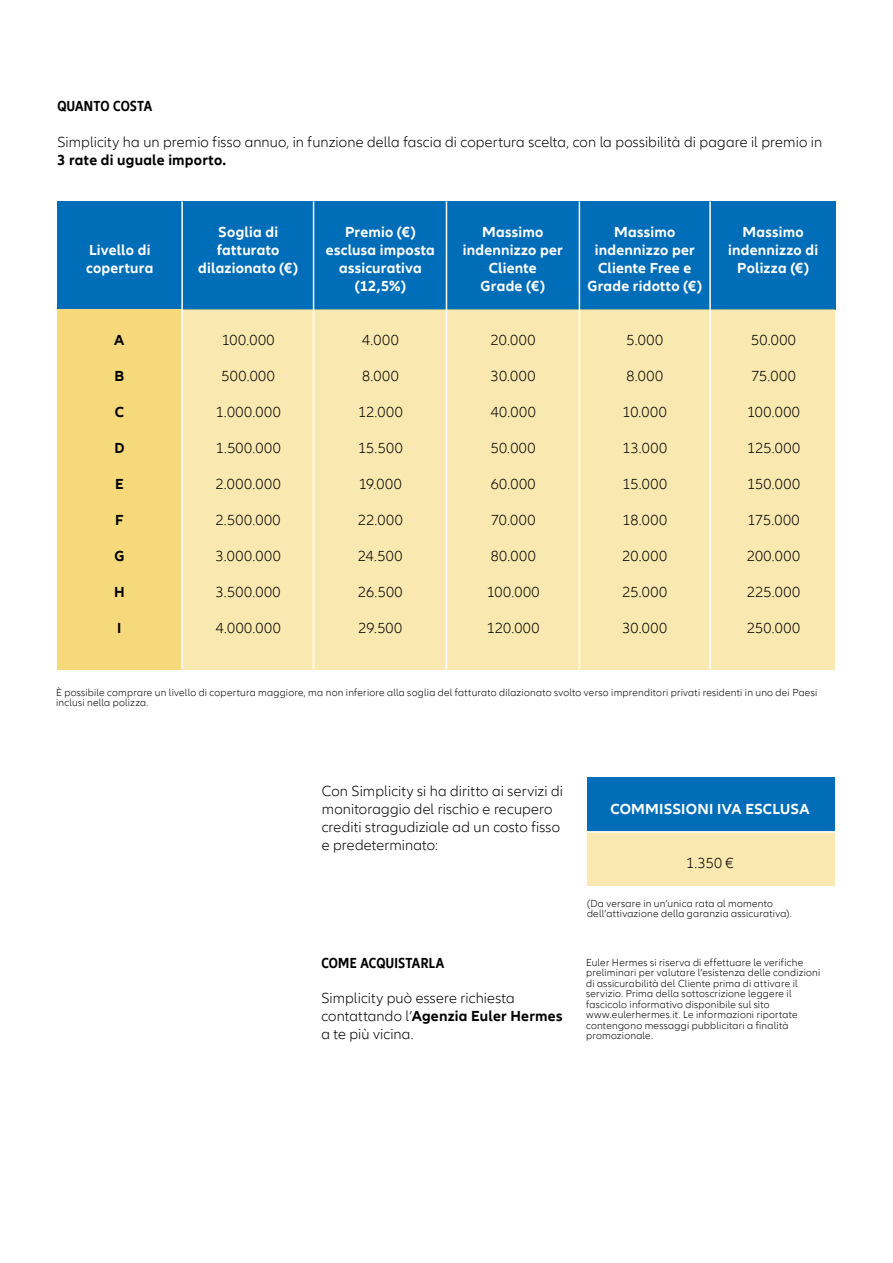
<style>
.page{position:relative;width:893px;height:1263px;background:#fff}
.page>*{position:absolute;margin:0;border:0;box-sizing:border-box;transform-origin:0 0}
.t1{font:300 15px/18px "Allianz Neo";letter-spacing:.01em;color:#000}
.t2{font:700 15px/18px "Allianz Neo";letter-spacing:.015em;color:#fff;text-align:center}
.t3{font:700 15px "Allianz Neo";letter-spacing:.015em;color:#000}
.t4{font:700 condensed 15px "Allianz Neo";letter-spacing:.01em;color:#000}
.t5{font:300 10.5px/10.5px "Allianz Neo";letter-spacing:.02em;color:#000}
.s1{font-weight:700}
</style>
<div class="page">
<div style="left:57px;top:201px;width:779px;height:108px;background:#006db8"></div>
<div style="left:587px;top:777px;width:248px;height:54px;background:#006db8"></div>
<div style="left:587px;top:831px;width:248px;height:54px;background:#f9e8af"></div>
<div style="left:57px;top:309px;width:124px;height:360px;background:#f6d97b"></div>
<div style="left:181px;top:309px;width:654px;height:360px;background:#f9e8af"></div>
<hr style="left:181px;top:201px;width:2px;height:468px;background:#fff">
<hr style="left:313px;top:201px;width:1px;height:468px;background:#fff">
<hr style="left:446px;top:201px;width:1px;height:468px;background:#fff">
<hr style="left:579px;top:201px;width:1px;height:468px;background:#fff">
<hr style="left:709px;top:201px;width:2px;height:468px;background:#fff">
<hr style="left:585px;top:831px;width:253px;height:2px;background:#fff">
<p class="t4" style="left:57px;top:98px;width:96px">QUANTO COSTA</p>
<p class="t1" style="left:57px;top:134px;width:766px">Simplicity ha un premio fisso annuo, in funzione della fascia di copertura scelta, con la possibilità di pagare il premio in</p>
<p class="t3" style="left:57px;top:152px;width:170px">3 rate di uguale importo.</p>
<p class="t2" style="left:86px;top:242px;width:69px;text-align:left">Livello di copertura</p>
<p class="t3" style="left:114px;top:332px;width:12px">A</p>
<p class="t3" style="left:115px;top:368px;width:11px">B</p>
<p class="t3" style="left:115px;top:404px;width:11px">C</p>
<p class="t3" style="left:114px;top:440px;width:12px">D</p>
<p class="t3" style="left:115px;top:476px;width:10px">E</p>
<p class="t3" style="left:115px;top:512px;width:10px">F</p>
<p class="t3" style="left:114px;top:548px;width:11px">G</p>
<p class="t3" style="left:114px;top:584px;width:12px">H</p>
<p class="t3" style="left:117px;top:620px;width:6px">I</p>
<p class="t2" style="left:198px;top:224px;width:101px">Soglia di fatturato dilazionato (€)</p>
<p class="t2" style="left:326px;top:224px;width:110px">Premio (€) esclusa imposta assicurativa (12,5%)</p>
<p class="t2" style="left:463px;top:224px;width:101px">Massimo indennizzo per<br>Cliente<br>Grade (€)</p>
<p class="t2" style="left:587px;top:224px;width:116px">Massimo indennizzo per<br>Cliente Free e<br>Grade ridotto (€)</p>
<p class="t2" style="left:728px;top:224px;width:91px">Massimo indennizzo di<br>Polizza (€)</p>
<p class="t1" style="left:222px;top:332px;width:54px">100.000</p>
<p class="t1" style="left:222px;top:368px;width:55px">500.000</p>
<p class="t1" style="left:216px;top:404px;width:67px">1.000.000</p>
<p class="t1" style="left:216px;top:440px;width:66px">1.500.000</p>
<p class="t1" style="left:216px;top:476px;width:66px">2.000.000</p>
<p class="t1" style="left:216px;top:512px;width:66px">2.500.000</p>
<p class="t1" style="left:216px;top:548px;width:66px">3.000.000</p>
<p class="t1" style="left:216px;top:584px;width:66px">3.500.000</p>
<p class="t1" style="left:216px;top:620px;width:67px">4.000.000</p>
<p class="t1" style="left:362px;top:332px;width:38px">4.000</p>
<p class="t1" style="left:362px;top:368px;width:38px">8.000</p>
<p class="t1" style="left:358px;top:404px;width:46px">12.000</p>
<p class="t1" style="left:358px;top:440px;width:46px">15.500</p>
<p class="t1" style="left:359px;top:476px;width:44px">19.000</p>
<p class="t1" style="left:358px;top:512px;width:46px">22.000</p>
<p class="t1" style="left:358px;top:548px;width:46px">24.500</p>
<p class="t1" style="left:358px;top:584px;width:46px">26.500</p>
<p class="t1" style="left:359px;top:620px;width:45px">29.500</p>
<p class="t1" style="left:491px;top:332px;width:46px">20.000</p>
<p class="t1" style="left:491px;top:368px;width:46px">30.000</p>
<p class="t1" style="left:491px;top:404px;width:47px">40.000</p>
<p class="t1" style="left:491px;top:440px;width:46px">50.000</p>
<p class="t1" style="left:491px;top:476px;width:46px">60.000</p>
<p class="t1" style="left:491px;top:512px;width:46px">70.000</p>
<p class="t1" style="left:491px;top:548px;width:46px">80.000</p>
<p class="t1" style="left:487px;top:584px;width:54px">100.000</p>
<p class="t1" style="left:487px;top:620px;width:54px">120.000</p>
<p class="t1" style="left:626px;top:332px;width:38px">5.000</p>
<p class="t1" style="left:626px;top:368px;width:38px">8.000</p>
<p class="t1" style="left:623px;top:404px;width:46px">10.000</p>
<p class="t1" style="left:622px;top:440px;width:46px">13.000</p>
<p class="t1" style="left:622px;top:476px;width:46px">15.000</p>
<p class="t1" style="left:622px;top:512px;width:46px">18.000</p>
<p class="t1" style="left:622px;top:548px;width:46px">20.000</p>
<p class="t1" style="left:622px;top:584px;width:46px">25.000</p>
<p class="t1" style="left:622px;top:620px;width:46px">30.000</p>
<p class="t1" style="left:751px;top:332px;width:46px">50.000</p>
<p class="t1" style="left:751px;top:368px;width:46px">75.000</p>
<p class="t1" style="left:747px;top:404px;width:54px">100.000</p>
<p class="t1" style="left:747px;top:440px;width:54px">125.000</p>
<p class="t1" style="left:747px;top:476px;width:54px">150.000</p>
<p class="t1" style="left:747px;top:512px;width:54px">175.000</p>
<p class="t1" style="left:747px;top:548px;width:55px">200.000</p>
<p class="t1" style="left:747px;top:584px;width:55px">225.000</p>
<p class="t1" style="left:747px;top:620px;width:54px">250.000</p>
<p class="t5" style="left:56px;top:687px;width:762px">È possibile comprare un livello di copertura maggiore, ma non inferiore alla soglia del fatturato dilazionato svolto verso imprenditori privati residenti in uno dei Paesi inclusi nella polizza.</p>
<p class="t1" style="left:322px;top:782px;width:243px">Con Simplicity si ha diritto ai servizi di monitoraggio del rischio e recupero crediti stragudiziale ad un costo fisso e predeterminato:</p>
<p class="t4" style="left:321px;top:954px;width:124px">COME ACQUISTARLA</p>
<p class="t1" style="left:321px;top:989px;width:243px">Simplicity può essere richiesta contattando l’<span class="s1">Agenzia Euler Hermes </span>a te più vicina.</p>
<p class="t2" style="left:610px;top:800px;width:201px">COMMISSIONI IVA ESCLUSA</p>
<p class="t1" style="left:686px;top:854px;width:49px">1.350 €</p>
<p class="t5" style="left:587px;top:898px;width:206px">(Da versare in un’unica rata al momento dell’attivazione della garanzia assicurativa).</p>
<p class="t5" style="left:586px;top:957px;width:236px">Euler Hermes si riserva di effettuare le verifiche preliminari per valutare l’esistenza delle condizioni di assicurabilità del Cliente prima di attivare il servizio. Prima della sottoscrizione leggere il fascicolo informativo disponibile sul sito www.eulerhermes.it. Le informazioni riportate contengono messaggi pubblicitari a finalità promozionale.</p>
</div>
